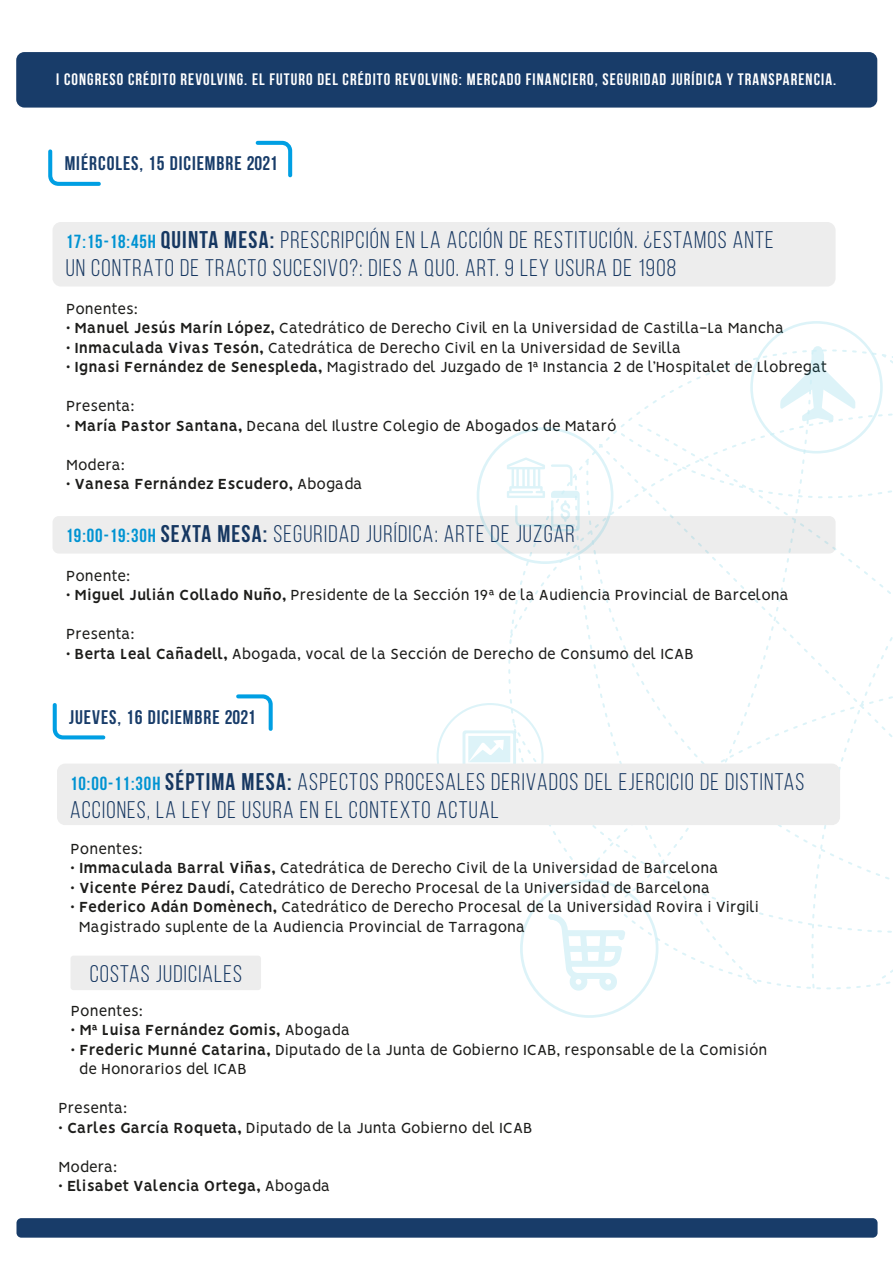
<style>
.page{position:relative;width:893px;height:1263px;background:#fff}
.page>*{position:absolute;margin:0;border:0;box-sizing:border-box;transform-origin:0 0}
.t1{font:24px/28px "Bebas Neue";letter-spacing:.05em;color:#183c69}
.t2{font:700 19.65px "Bebas Neue";letter-spacing:.05em;color:#183c69}
.t3{font:16.5px/19.5px "Vision";color:#1d1d1b}
.t4{font:700 16.5px "Bebas Neue";letter-spacing:.065em;color:#fff}
.t5{font:700 16.5px "Vision";color:#1d1d1b}
.s1{font-weight:700;font-size:18.9px;color:#009fe3}
.s2{font-weight:700}
.s3{font-weight:400}
</style>
<div class="page">
<div style="left:53px;top:222px;width:783px;height:65px;background:#ededed;border-radius:8px"></div>
<div style="left:52px;top:516px;width:783px;height:38px;background:#ededed;border-radius:6px"></div>
<svg style="left:436px;top:321px;width:457px;height:697px"></svg>
<div style="left:16px;top:52px;width:861px;height:56px;background:#183c69;border-radius:8px"></div>
<div style="left:16px;top:1218px;width:861px;height:20px;background:#183c69;border-radius:5px"></div>
<svg style="left:48px;top:149px;width:53px;height:37px"></svg>
<svg style="left:256px;top:141px;width:36px;height:36px"></svg>
<div style="left:57px;top:764px;width:783px;height:61px;background:#ededed;border-radius:8px"></div>
<svg style="left:53px;top:703px;width:52px;height:36px"></svg>
<svg style="left:236px;top:694px;width:37px;height:37px"></svg>
<div style="left:70px;top:956px;width:191px;height:34px;background:#ededed;border-radius:3px"></div>
<p class="t4" style="left:56px;top:71px;width:781px">I CONGRESO CRÉDITO REVOLVING. EL FUTURO DEL CRÉDITO REVOLVING: MERCADO FINANCIERO, SEGURIDAD JURÍDICA Y TRANSPARENCIA.</p>
<p class="t2" style="left:65px;top:152px;width:214px">MIÉRCOLES, 15 DICIEMBRE 2021</p>
<h1 class="t1" style="left:66px;top:226px;width:709px"><span class="s1">17:15-18:45H</span> <span class="s2">QUINTA MESA:</span> PRESCRIPCIÓN EN LA ACCIÓN DE RESTITUCIÓN. ¿ESTAMOS ANTE<br>UN CONTRATO DE TRACTO SUCESIVO?: DIES A QUO. ART. 9 LEY USURA DE 1908</h1>
<p class="t3" style="left:66px;top:300px;width:74px">Ponentes:</p>
<p class="t3" style="left:66px;top:320px;width:720px"><span class="s2">• Manuel Jesús Marín López,</span> Catedrático de Derecho Civil en la Universidad de Castilla-La Mancha</p>
<p class="t3" style="left:66px;top:339px;width:617px"><span class="s2">• Inmaculada Vivas Tesón,</span> Catedrática de Derecho Civil en la Universidad de Sevilla</p>
<p class="t3" style="left:66px;top:359px;width:762px"><span class="s2">• Ignasi Fernández de Senespleda,</span> Magistrado del Juzgado de 1ª Instancia 2 de l’Hospitalet de Llobregat</p>
<p class="t3" style="left:66px;top:398px;width:70px">Presenta:</p>
<p class="t3" style="left:66px;top:417px;width:552px"><span class="s2">• María Pastor Santana,</span> Decana del Ilustre Colegio de Abogados de Mataró</p>
<p class="t3" style="left:66px;top:456px;width:60px">Modera:</p>
<p class="t5" style="left:66px;top:474px;width:298px">• Vanesa Fernández Escudero, <span class="s3">Abogada</span></p>
<h1 class="t1" style="left:66px;top:520px;width:511px"><span class="s1">19:00-19:30H</span> <span class="s2">SEXTA MESA:</span> SEGURIDAD JURÍDICA: ARTE DE JUZGAR</h1>
<p class="t3" style="left:66px;top:567px;width:66px">Ponente:</p>
<p class="t3" style="left:66px;top:587px;width:724px"><span class="s2">• Miguel Julián Collado Nuño,</span> Presidente de la Sección 19ª de la Audiencia Provincial de Barcelona</p>
<p class="t3" style="left:66px;top:626px;width:70px">Presenta:</p>
<p class="t3" style="left:66px;top:645px;width:629px"><span class="s2">• Berta Leal Cañadell,</span> Abogada, vocal de la Sección de Derecho de Consumo del ICAB</p>
<p class="t2" style="left:69px;top:706px;width:188px">JUEVES, 16 DICIEMBRE 2021</p>
<h1 class="t1" style="left:70px;top:767px;width:736px"><span class="s1">10:00-11:30H</span> <span class="s2">SÉPTIMA MESA:</span> ASPECTOS PROCESALES DERIVADOS DEL EJERCICIO DE DISTINTAS<br>ACCIONES, LA LEY DE USURA EN EL CONTEXTO ACTUAL</h1>
<p class="t3" style="left:71px;top:840px;width:74px">Ponentes:</p>
<p class="t3" style="left:71px;top:860px;width:649px"><span class="s2">• Immaculada Barral Viñas,</span> Catedrática de Derecho Civil de la Universidad de Barcelona</p>
<p class="t3" style="left:71px;top:879px;width:641px"><span class="s2">• Vicente Pérez Daudí,</span> Catedrático de Derecho Procesal de la Universidad de Barcelona</p>
<p class="t3" style="left:79px;top:899px;width:682px;text-indent:-8px"><span class="s2">• Federico Adán Domènech,</span> Catedrático de Derecho Procesal de la Universidad Rovira i Virgili<br>Magistrado suplente de la Audiencia Provincial de Tarragona</p>
<h1 class="t1" style="left:90px;top:959px;width:154px">COSTAS JUDICIALES</h1>
<p class="t3" style="left:71px;top:1002px;width:74px">Ponentes:</p>
<p class="t5" style="left:71px;top:1020px;width:281px">• Mª Luisa Fernández Gomis, <span class="s3">Abogada</span></p>
<p class="t3" style="left:79px;top:1041px;width:690px;text-indent:-8px"><span class="s2">• Frederic Munné Catarina,</span> Diputado de la Junta de Gobierno ICAB, responsable de la Comisión de Honorarios del ICAB</p>
<p class="t3" style="left:59px;top:1100px;width:70px">Presenta:</p>
<p class="t3" style="left:59px;top:1119px;width:475px"><span class="s2">• Carles García Roqueta,</span> Diputado de la Junta Gobierno del ICAB</p>
<p class="t3" style="left:59px;top:1158px;width:60px">Modera:</p>
<p class="t5" style="left:59px;top:1176px;width:273px">• Elisabet Valencia Ortega, <span class="s3">Abogada</span></p>
</div>
